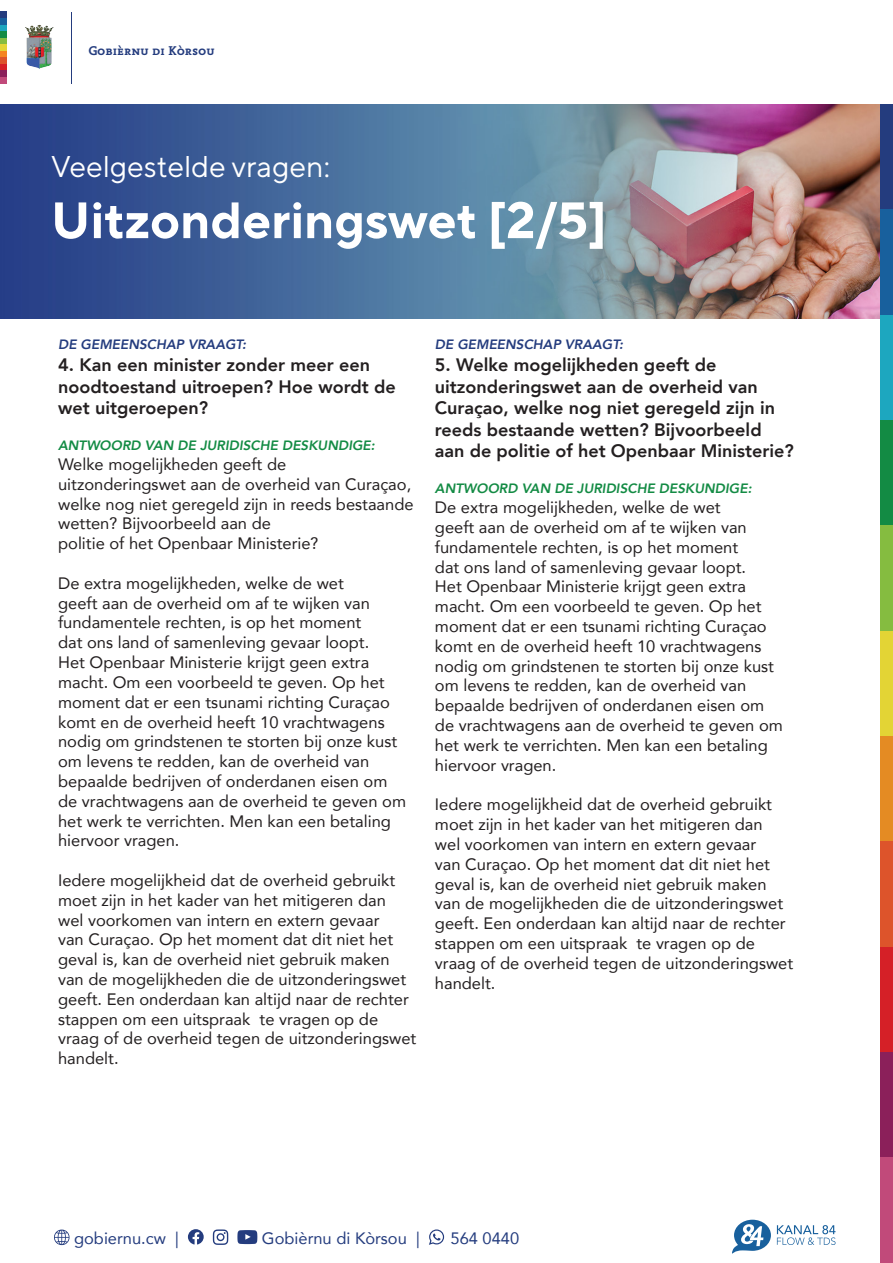
<style>
.page{position:relative;width:893px;height:1263px;background:#fff}
.page>*{position:absolute;margin:0;border:0;box-sizing:border-box;transform-origin:0 0}
.t1{font:700 51px "TT Norms Pro";color:#fff}
.t2{font:30px "TT Norms Pro";color:#fff}
.t3{font:800 18px/21.6px "Avenir";color:#231f20}
.t4{font:16.5px/19.8px "Avenir";color:#231f20}
.t5{font:16.5px "Avenir";color:#243c7e}
.t6{font:italic 800 13.5px "Avenir";color:#138b44}
.t7{font:italic 800 13.5px "Avenir";color:#243c7e}
.t8{font:13.35px "Nexus Mix Bold SC";color:#243c7e}
</style>
<div class="page">
<svg style="left:1px;top:12px;width:6px;height:6px"></svg>
<div style="left:1px;top:18px;width:6px;height:7px;background:#18609d"></div>
<svg style="left:1px;top:25px;width:6px;height:6px"></svg>
<div style="left:1px;top:31px;width:6px;height:7px;background:#138b44"></div>
<svg style="left:1px;top:38px;width:6px;height:6px"></svg>
<div style="left:1px;top:44px;width:6px;height:7px;background:#e3d435"></div>
<svg style="left:1px;top:51px;width:6px;height:6px"></svg>
<div style="left:1px;top:57px;width:6px;height:7px;background:#dd542b"></div>
<svg style="left:1px;top:64px;width:6px;height:6px"></svg>
<div style="left:1px;top:70px;width:6px;height:7px;background:#8b205a"></div>
<svg style="left:1px;top:77px;width:6px;height:6px"></svg>
<hr style="left:71px;top:12px;width:1px;height:71px;background:#243c7e">
<img style="left:25px;top:25px;width:29px;height:44px">
<svg style="left:54px;top:1229px;width:16px;height:16px"></svg>
<svg style="left:188px;top:1229px;width:16px;height:15px"></svg>
<svg style="left:213px;top:1229px;width:15px;height:16px"></svg>
<svg style="left:237px;top:1230px;width:20px;height:14px"></svg>
<svg style="left:429px;top:1229px;width:15px;height:16px"></svg>
<svg style="left:732px;top:1220px;width:39px;height:34px"></svg>
<svg style="left:777px;top:1225px;width:58px;height:20px"></svg>
<img style="left:0;top:104px;width:880px;height:215px">
<div style="left:880px;top:104px;width:13px;height:106px;background:#243c7e"></div>
<div style="left:880px;top:210px;width:13px;height:105px;background:#18609d"></div>
<div style="left:880px;top:315px;width:13px;height:105px;background:#1da7bf"></div>
<div style="left:880px;top:420px;width:13px;height:106px;background:#138b44"></div>
<div style="left:880px;top:526px;width:13px;height:105px;background:#85bc40"></div>
<div style="left:880px;top:631px;width:13px;height:105px;background:#e3d435"></div>
<div style="left:880px;top:736px;width:13px;height:106px;background:#e48b23"></div>
<div style="left:880px;top:842px;width:13px;height:105px;background:#dd542b"></div>
<div style="left:880px;top:947px;width:13px;height:105px;background:#d52027"></div>
<div style="left:880px;top:1052px;width:13px;height:106px;background:#8b205a"></div>
<div style="left:880px;top:1158px;width:13px;height:105px;background:#c14a7a"></div>
<p class="t8" style="left:88px;top:43px;width:128px">Gobièrnu di Kòrsou</p>
<p class="t2" style="left:51px;top:147px;width:281px">Veelgestelde vragen:</p>
<p class="t1" style="left:51px;top:187px;width:557px">Uitzonderingswet [2/5]</p>
<p class="t7" style="left:58px;top:337px;width:190px">DE GEMEENSCHAP VRAAGT:</p>
<p class="t3" style="left:58px;top:354px;width:339px">4. Kan een minister zonder meer een noodtoestand uitroepen? Hoe wordt de wet uitgeroepen?</p>
<p class="t6" style="left:58px;top:438px;width:318px">ANTWOORD VAN DE JURIDISCHE DESKUNDIGE:</p>
<p class="t4" style="left:58px;top:454px;width:355px">Welke mogelijkheden geeft de uitzonderingswet aan de overheid van Curaçao,</p>
<p class="t4" style="left:58px;top:494px;width:357px">welke nog niet geregeld zijn in reeds bestaande wetten? Bijvoorbeeld aan de</p>
<p class="t4" style="left:58px;top:533px;width:262px">politie of het Openbaar Ministerie?</p>
<p class="t4" style="left:58px;top:573px;width:349px">De extra mogelijkheden, welke de wet<br>geeft aan de overheid om af te wijken van fundamentele rechten, is op het moment<br>dat ons land of samenleving gevaar loopt.<br>Het Openbaar Ministerie krijgt geen extra macht. Om een voorbeeld te geven. Op het moment dat er een tsunami richting Curaçao komt en de overheid heeft 10 vrachtwagens nodig om grindstenen te storten bij onze kust om levens te redden, kan de overheid van bepaalde bedrijven of onderdanen eisen om de vrachtwagens aan de overheid te geven om het werk te verrichten. Men kan een betaling hiervoor vragen.</p>
<p class="t4" style="left:58px;top:870px;width:360px">Iedere mogelijkheid dat de overheid gebruikt moet zijn in het kader van het mitigeren dan<br>wel voorkomen van intern en extern gevaar<br>van Curaçao. Op het moment dat dit niet het geval is, kan de overheid niet gebruik maken van de mogelijkheden die de uitzonderingswet geeft. Een onderdaan kan altijd naar de rechter stappen om een uitspraak te vragen op de vraag of de overheid tegen de uitzonderingswet handelt.</p>
<p class="t7" style="left:435px;top:337px;width:190px">DE GEMEENSCHAP VRAAGT:</p>
<p class="t3" style="left:435px;top:354px;width:360px">5. Welke mogelijkheden geeft de uitzonderingswet aan de overheid van Curaçao, welke nog niet geregeld zijn in reeds bestaande wetten? Bijvoorbeeld aan de politie of het Openbaar Ministerie?</p>
<p class="t6" style="left:435px;top:481px;width:318px">ANTWOORD VAN DE JURIDISCHE DESKUNDIGE:</p>
<p class="t4" style="left:435px;top:497px;width:349px">De extra mogelijkheden, welke de wet<br>geeft aan de overheid om af te wijken van fundamentele rechten, is op het moment<br>dat ons land of samenleving gevaar loopt.<br>Het Openbaar Ministerie krijgt geen extra macht. Om een voorbeeld te geven. Op het moment dat er een tsunami richting Curaçao komt en de overheid heeft 10 vrachtwagens nodig om grindstenen te storten bij onze kust om levens te redden, kan de overheid van bepaalde bedrijven of onderdanen eisen om de vrachtwagens aan de overheid te geven om het werk te verrichten. Men kan een betaling hiervoor vragen.</p>
<p class="t4" style="left:435px;top:794px;width:360px">Iedere mogelijkheid dat de overheid gebruikt moet zijn in het kader van het mitigeren dan<br>wel voorkomen van intern en extern gevaar<br>van Curaçao. Op het moment dat dit niet het geval is, kan de overheid niet gebruik maken van de mogelijkheden die de uitzonderingswet geeft. Een onderdaan kan altijd naar de rechter stappen om een uitspraak te vragen op de vraag of de overheid tegen de uitzonderingswet handelt.</p>
<p class="t5" style="left:74px;top:1225px;width:106px">gobiernu.cw |</p>
<p class="t5" style="left:262px;top:1225px;width:159px">Gobièrnu di Kòrsou |</p>
<p class="t5" style="left:451px;top:1225px;width:70px">564 0440</p>
</div>
